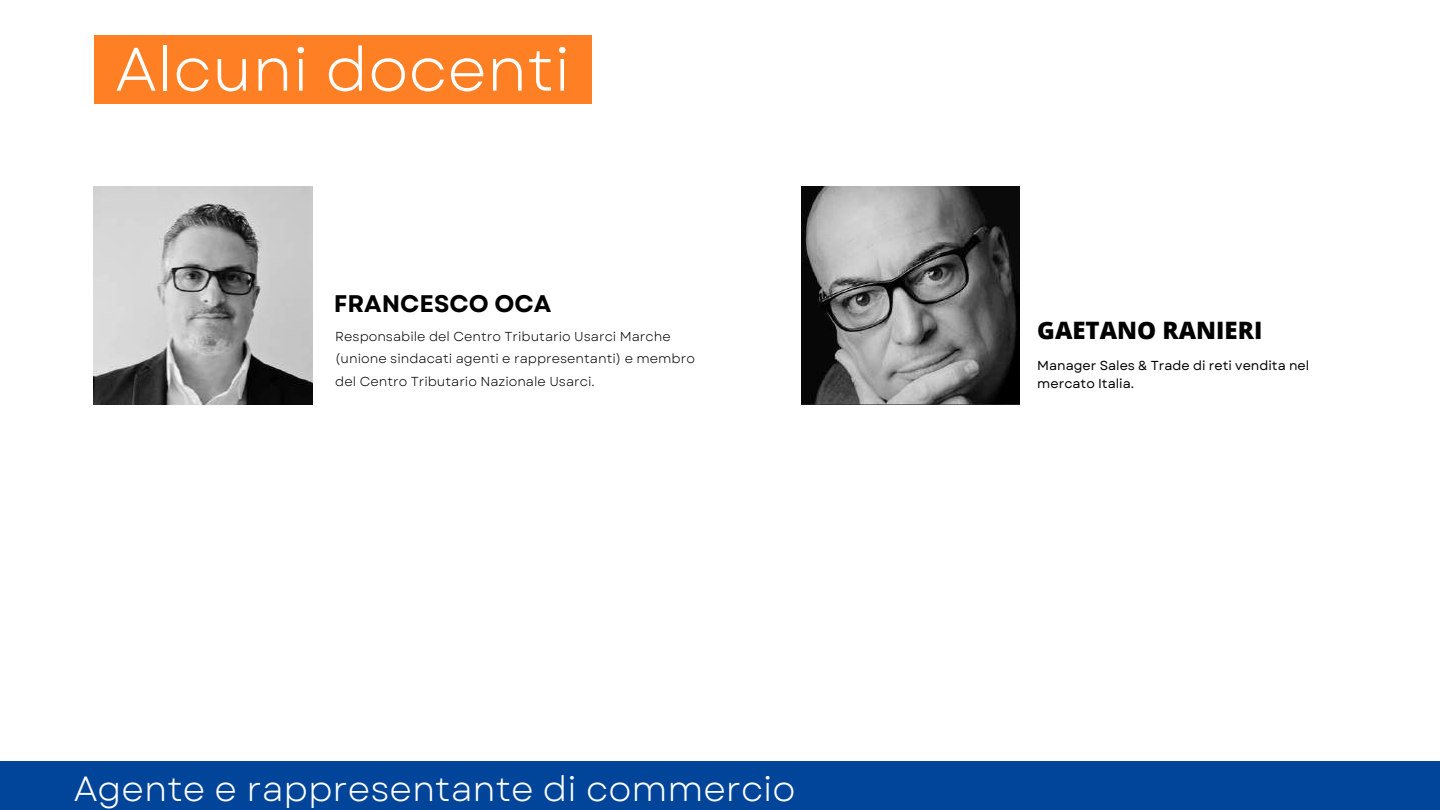
<style>
.page{position:relative;width:1440px;height:810px;background:#fff}
.page>*{position:absolute;margin:0;border:0;box-sizing:border-box;transform-origin:0 0}
.t1{font:61.2px "Garet";color:#fff}
.t2{font:35px "Garet";color:#fff}
.t3{font:800 24px "Open Sans";color:#000}
.t4{font:700 24px "Garet";color:#000}
.t5{font:13px/22.5px "Garet";color:#000}
.t6{font:13px/18px "Garet";color:#000}
</style>
<div class="page">
<div style="left:0;top:762px;width:1440px;height:48px;background:#004599"></div>
<div style="left:94px;top:35px;width:498px;height:69px;background:#ff7f25"></div>
<img style="left:94px;top:186px;width:218px;height:219px">
<img style="left:801px;top:186px;width:219px;height:219px">
<h1 class="t1" style="left:115px;top:25px;width:457px">Alcuni docenti</h1>
<h3 class="t4" style="left:334px;top:286px;width:219px">FRANCESCO OCA</h3>
<p class="t5" style="left:335px;top:325px;width:361px">Responsabile del Centro Tributario Usarci Marche (unione sindacati agenti e rappresentanti) e membro del Centro Tributario Nazionale Usarci.</p>
<h2 class="t2" style="left:74px;top:763px;width:723px">Agente e rappresentante di commercio</h2>
<h3 class="t3" style="left:1037px;top:314px;width:227px">GAETANO RANIERI</h3>
<p class="t6" style="left:1037px;top:356px;width:274px">Manager Sales &amp; Trade di reti vendita nel mercato Italia.</p>
</div>
